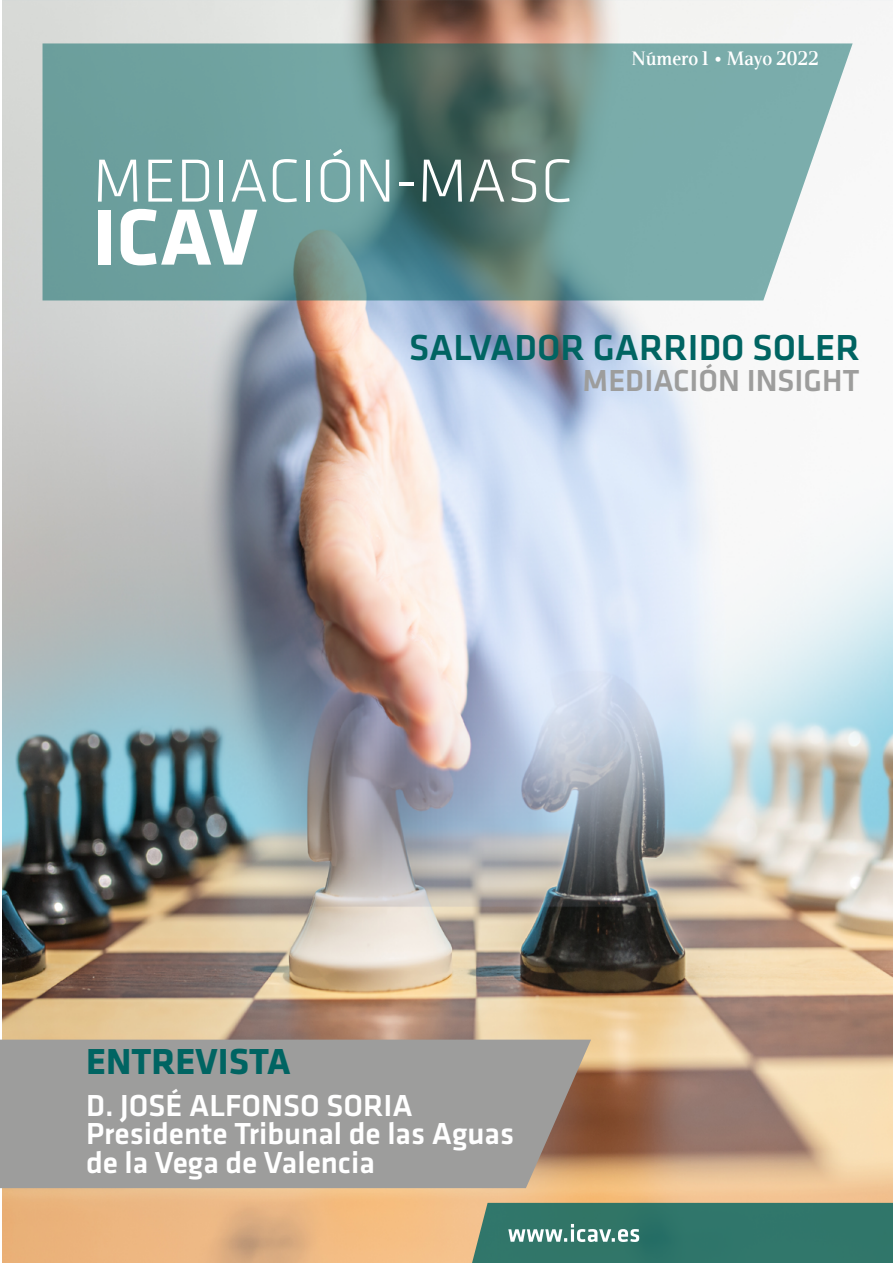
<style>
.page{position:relative;width:893px;height:1263px;background:#fff}
.page>*{position:absolute;margin:0;border:0;box-sizing:border-box;transform-origin:0 0}
.t1{font:700 82.5px "Klavika";color:#fff}
.t2{font:300 63px "Klavika";color:#fff}
.t3{font:500 37.5px "Klavika";color:#006462}
.t4{font:700 37.5px "Klavika";color:#006462}
.t5{font:500 31.5px/28.5px "Klavika";color:#fff}
.t6{font:500 31.5px "Klavika";color:#9d9d9c}
.t7{font:600 19.5px "Veritas";color:#fff}
</style>
<div class="page">
<img style="left:2px;top:0;width:891px;height:1263px">
<svg style="left:43px;top:43px;width:810px;height:257px;background:#729d9a"></svg>
<svg style="left:469px;top:1203px;width:424px;height:60px;background:#3b7c6f"></svg>
<div style="left:0;top:1040px;width:591px;height:148px;background:#9d9d9c"></div>
<h2 class="t2" style="left:93px;top:146px;width:482px">MEDIACIÓN-MASC</h2>
<h1 class="t1" style="left:93px;top:192px;width:166px">ICAV</h1>
<p class="t7" style="left:631px;top:48px;width:189px">Número 1 • Mayo 2022</p>
<p class="t3" style="left:409px;top:327px;width:452px">SALVADOR GARRIDO SOLER</p>
<p class="t6" style="left:583px;top:364px;width:279px">MEDIACIÓN INSIGHT</p>
<p class="t4" style="left:86px;top:1041px;width:206px">ENTREVISTA</p>
<p class="t5" style="left:86px;top:1092px;width:430px">D. JOSÉ ALFONSO SORIA<br>Presidente Tribunal de las Aguas de la Vega de Valencia</p>
</div>
